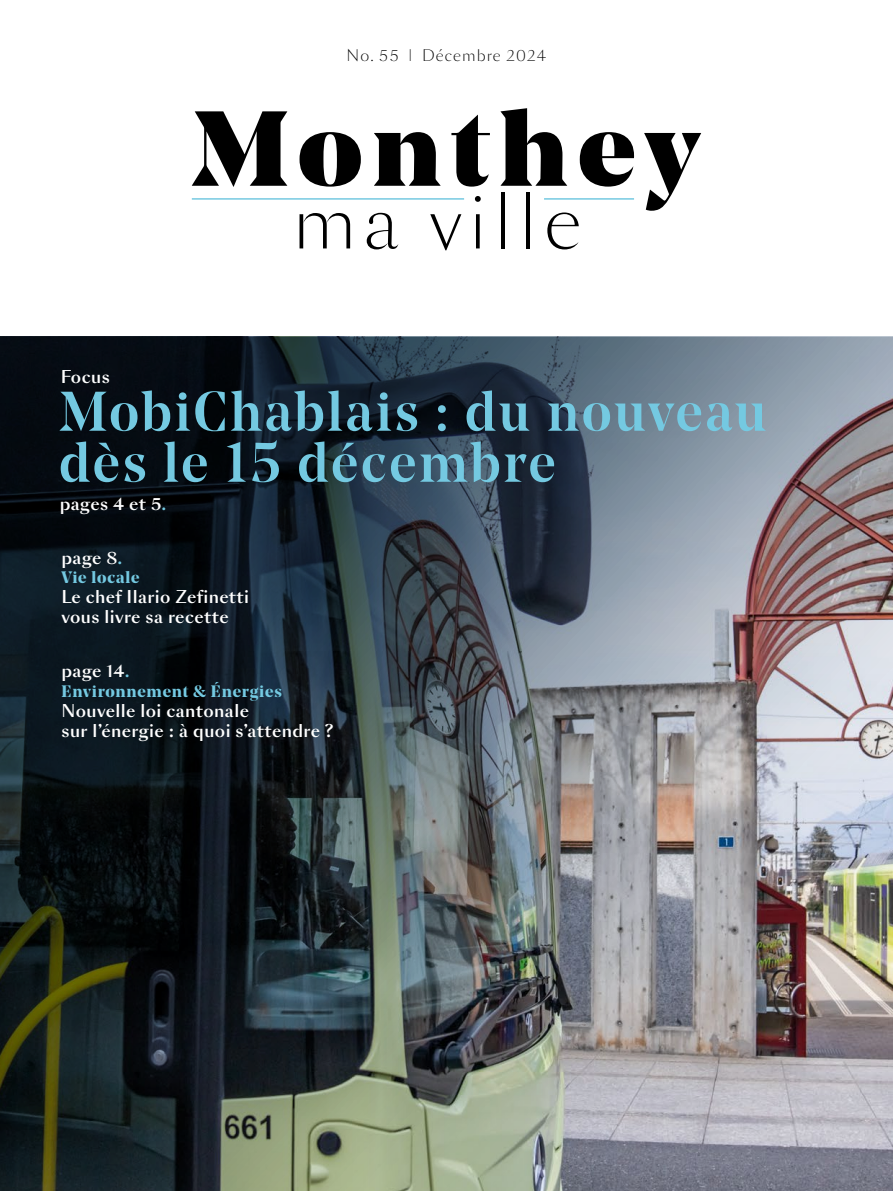
<style>
.page{position:relative;width:893px;height:1191px;background:#fff}
.page>*{position:absolute;margin:0;border:0;box-sizing:border-box;transform-origin:0 0}
.t1{font:500 55.5px/51px "Noe Display";letter-spacing:.05em;color:#74c9e1}
.t2{font:500 16.5px/19.8px "Sang Bleu Sans";letter-spacing:.025em;color:#fff}
.t3{font:700 16.5px "Noe Display";letter-spacing:.05em;color:#74c9e1}
.t4{font:300 15px "Sang Bleu Sans";letter-spacing:.075em;color:#000}
.s1{color:#74c9e1}
</style>
<div class="page">
<img style="left:0;top:336px;width:893px;height:855px">
<hr style="left:192px;top:198px;width:272px;height:2px;background:#75c9e1">
<hr style="left:544px;top:198px;width:90px;height:2px;background:#74c9e1">
<svg style="left:192px;top:111px;width:95px;height:76px"></svg>
<svg style="left:300px;top:132px;width:61px;height:55px"></svg>
<svg style="left:374px;top:132px;width:67px;height:54px"></svg>
<svg style="left:451px;top:115px;width:39px;height:72px"></svg>
<svg style="left:501px;top:108px;width:66px;height:78px"></svg>
<svg style="left:580px;top:132px;width:54px;height:55px"></svg>
<svg style="left:644px;top:133px;width:57px;height:78px"></svg>
<svg style="left:300px;top:213px;width:50px;height:35px"></svg>
<svg style="left:367px;top:213px;width:31px;height:36px"></svg>
<svg style="left:430px;top:214px;width:31px;height:36px"></svg>
<svg style="left:475px;top:196px;width:6px;height:52px"></svg>
<hr style="left:501px;top:192px;width:4px;height:56px;background:#000">
<hr style="left:526px;top:192px;width:4px;height:56px;background:#000">
<svg style="left:547px;top:212px;width:32px;height:37px"></svg>
<p class="t2" style="left:61px;top:367px;width:50px">Focus</p>
<p class="t4" style="left:346px;top:46px;width:201px">No. 55 | Décembre 2024</p>
<h1 class="t1" style="left:59px;top:385px;width:709px">MobiChablais : du nouveau dès le 15 décembre</h1>
<p class="t2" style="left:60px;top:494px;width:108px">pages 4 et 5<span class="s1">.</span></p>
<p class="t2" style="left:62px;top:548px;width:62px">page 8<span class="s1">.</span></p>
<p class="t3" style="left:62px;top:567px;width:79px">Vie locale</p>
<p class="t2" style="left:62px;top:587px;width:189px">Le chef Ilario Zefinetti vous livre sa recette</p>
<p class="t2" style="left:62px;top:661px;width:70px">page 14<span class="s1">.</span></p>
<p class="t3" style="left:62px;top:680px;width:222px">Environnement &amp; Énergies</p>
<p class="t2" style="left:62px;top:701px;width:273px">Nouvelle loi cantonale<br>sur l’énergie : à quoi s’attendre ?</p>
</div>
